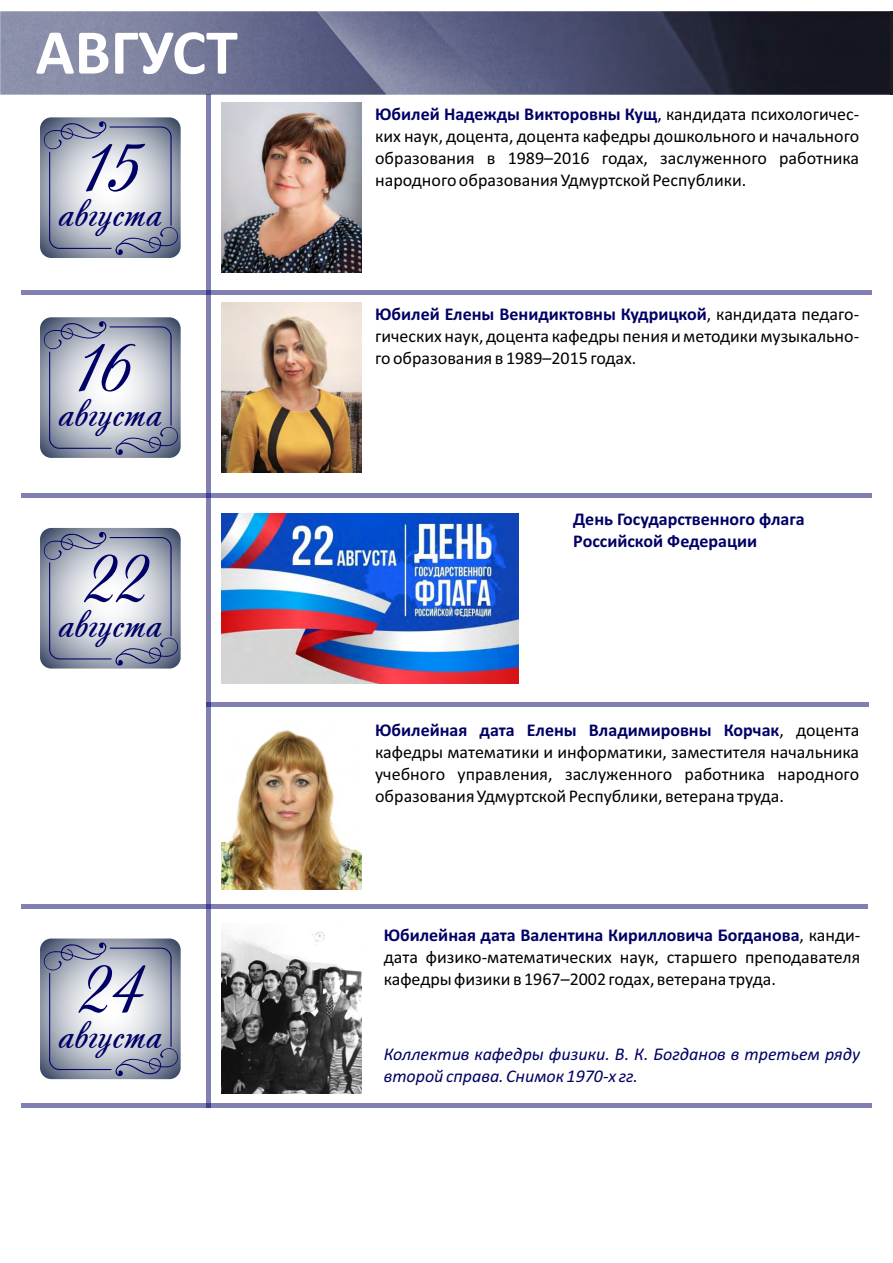
<style>
.page{position:relative;width:893px;height:1263px;background:#fff}
.page>*{position:absolute;margin:0;border:0;box-sizing:border-box;transform-origin:0 0}
.t1{font:78.3px "Andantinoscript";color:#006}
.t2{font:700 64.35px "Calibri";color:#fff}
.t3{font:45.6px "Andantinoscript";color:#006}
.t4{font:18px/21.9px "Calibri";color:#000;text-align:justify}
.t5{font:italic 18px/21.9px "Calibri";color:#006}
.t6{font:700 18px/21.9px "Calibri";color:#006}
.s1{font-weight:700;color:#006}
</style>
<div class="page">
<img style="left:0;top:12px;width:889px;height:83px">
<div style="left:206px;top:95px;width:5px;height:1013px;background:#8080b2"></div>
<div style="left:21px;top:493px;width:851px;height:5px;background:#8080b2"></div>
<hr style="left:206px;top:702px;width:662px;height:4px;background:#8080b2">
<div style="left:21px;top:1103px;width:851px;height:5px;background:#8080b2"></div>
<div style="left:21px;top:904px;width:847px;height:5px;background:#8080b2"></div>
<hr style="left:21px;top:290px;width:851px;height:4px;background:#8080b2">
<img style="left:221px;top:303px;width:140px;height:170px">
<img style="left:221px;top:925px;width:140px;height:169px">
<svg style="left:40px;top:317px;width:141px;height:141px"></svg>
<svg style="left:42px;top:321px;width:138px;height:135px;background:#b1b6c4"></svg>
<img style="left:221px;top:730px;width:140px;height:159px">
<svg style="left:40px;top:528px;width:141px;height:140px"></svg>
<svg style="left:42px;top:531px;width:138px;height:135px;background:#b1b6c4"></svg>
<img style="left:221px;top:103px;width:140px;height:170px">
<svg style="left:40px;top:117px;width:141px;height:141px"></svg>
<svg style="left:42px;top:121px;width:138px;height:135px;background:#b1b6c4"></svg>
<img style="left:221px;top:513px;width:298px;height:170px">
<svg style="left:40px;top:938px;width:141px;height:141px"></svg>
<svg style="left:42px;top:942px;width:138px;height:135px;background:#b1b6c4"></svg>
<h2 class="t2" style="left:36px;top:25px;width:204px">АВГУСТ</h2>
<h1 class="t1" style="left:83px;top:118px;width:58px">15</h1>
<h3 class="t3" style="left:59px;top:184px;width:105px">августа</h3>
<h3 class="t3" style="left:59px;top:384px;width:105px"><sup>16</sup>августа</h3>
<h1 class="t1" style="left:84px;top:529px;width:65px">22</h1>
<h3 class="t3" style="left:59px;top:594px;width:105px">августа</h3>
<h1 class="t1" style="left:78px;top:939px;width:67px">24</h1>
<h3 class="t3" style="left:59px;top:1005px;width:105px">августа</h3>
<p class="t4" style="left:375px;top:104px;width:486px"><span class="s1">Юбилей Надежды Викторовны Кущ</span>, кандидата психологичес&shy;ких наук, доцента, доцента кафедры дошкольного и начального образования в 1989–2016 годах, заслуженного работника</p>
<p class="t4" style="left:375px;top:170px;width:373px">народного образования Удмуртской Республики.</p>
<p class="t4" style="left:375px;top:304px;width:486px"><span class="s1">Юбилей Елены Венидиктовны Кудрицкой</span>, кандидата педаго&shy;гических наук, доцента кафедры пения и методики музыкально&shy;го образования в 1989–2015 годах.</p>
<p class="t6" style="left:573px;top:509px;width:233px">День Государственного флага<br>Российской Федерации</p>
<p class="t4" style="left:375px;top:721px;width:486px"><span class="s1">Юбилейная дата Елены Владимировны Корчак</span>, доцента кафедры математики и информатики, заместителя начальника учебного управления, заслуженного работника народного образования Удмуртской Республики, ветерана труда.</p>
<p class="t4" style="left:384px;top:925px;width:478px"><span class="s1">Юбилейная дата Валентина Кирилловича Богданова</span>, канди&shy;дата физико-математических наук, старшего преподавателя кафедры физики в 1967–2002 годах, ветерана труда.</p>
<p class="t5" style="left:384px;top:1045px;width:478px">Коллектив кафедры физики. В. К. Богданов в третьем ряду второй справа. Снимок 1970-х гг.</p>
</div>
